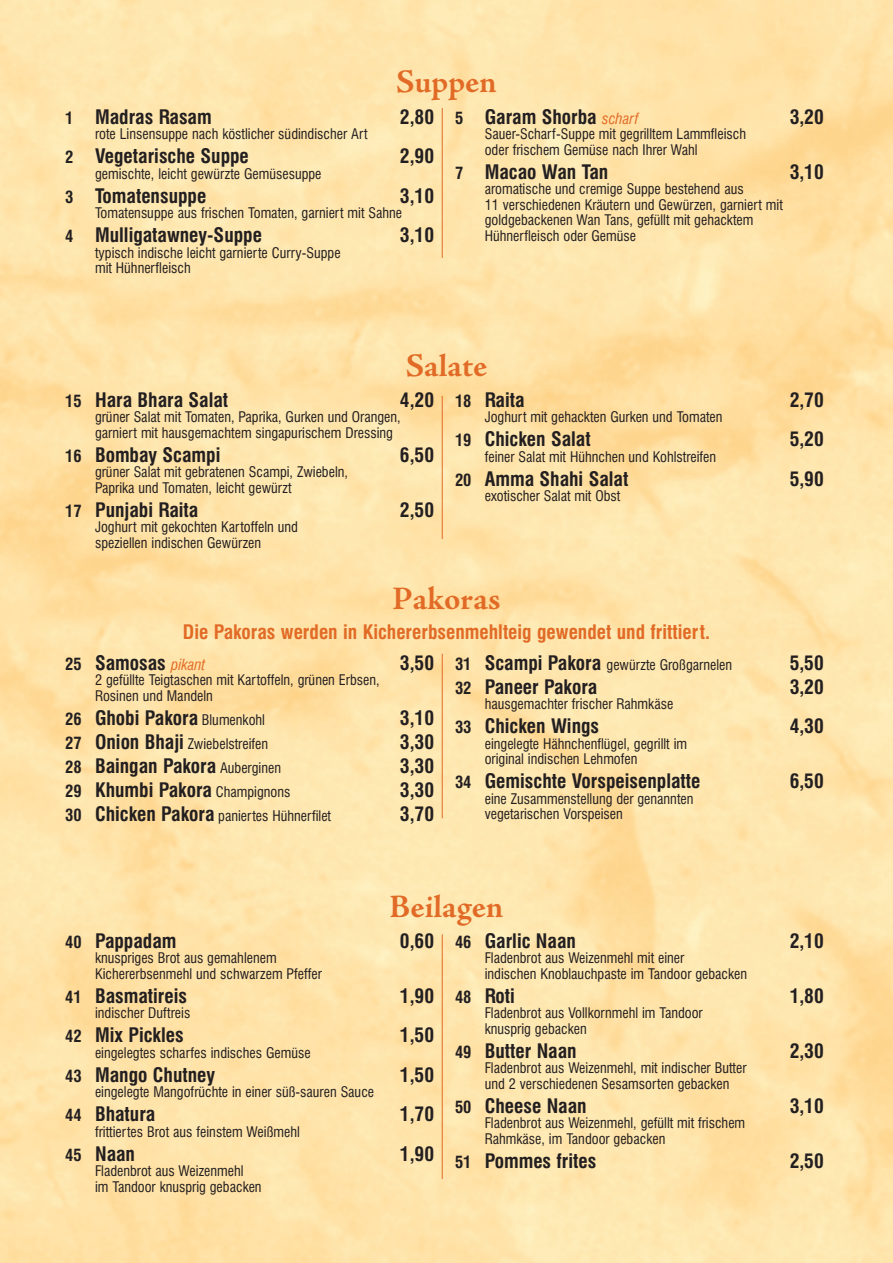
<style>
.page{position:relative;width:893px;height:1263px;background:#fff}
.page>*{position:absolute;margin:0;border:0;box-sizing:border-box;transform-origin:0 0}
.t1{font:700 33px "Adobe Jenson Pro";color:#e16b26}
.t2{font:700 condensed 19.5px "Swiss 721 BT";color:#231f20}
.t3{font:700 condensed 19.5px "Swiss 721 BT";color:#e16b26}
.t4{font:condensed 14.25px/15.5px "Swiss 721 BT";color:#231f20}
.s1{font-size:16.5px}
.s2{font-weight:400;font-style:italic;font-size:15px;color:#e16b26}
.s3{font-weight:400;font-size:14.25px}
.s4{font-weight:700;font-size:16.5px}
.s5{font-weight:700;font-size:19.5px}
</style>
<div class="page">
<hr style="left:442px;top:108px;width:1px;height:150px;background:#e16b26">
<hr style="left:442px;top:396px;width:1px;height:143px;background:#e16b26">
<hr style="left:442px;top:654px;width:1px;height:164px;background:#e16b26">
<hr style="left:442px;top:934px;width:1px;height:245px;background:#e16b26">
<h1 class="t1" style="left:396px;top:70px;width:102px">Suppen</h1>
<h2 class="t2" style="left:65px;top:109px;width:148px"><span class="s1">1</span> Madras Rasam</h2>
<h2 class="t2" style="left:400px;top:109px;width:36px">2,80</h2>
<p class="t4" style="left:95px;top:128px;width:274px">rote Linsensuppe nach köstlicher südindischer Art</p>
<h2 class="t2" style="left:65px;top:149px;width:185px"><span class="s1">2</span> Vegetarische Suppe</h2>
<h2 class="t2" style="left:400px;top:149px;width:36px">2,90</h2>
<p class="t4" style="left:95px;top:167px;width:228px">gemischte, leicht gewürzte Gemüsesuppe</p>
<h2 class="t2" style="left:65px;top:188px;width:143px"><span class="s1">3</span> Tomatensuppe</h2>
<h2 class="t2" style="left:400px;top:188px;width:36px">3,10</h2>
<p class="t4" style="left:95px;top:207px;width:309px">Tomatensuppe aus frischen Tomaten, garniert mit Sahne</p>
<h2 class="t2" style="left:65px;top:228px;width:198px"><span class="s1">4</span> Mulligatawney-Suppe</h2>
<h2 class="t2" style="left:400px;top:228px;width:36px">3,10</h2>
<p class="t4" style="left:95px;top:246px;width:247px">typisch indische leicht garnierte Curry-Suppe mit Hühnerfleisch</p>
<h2 class="t2" style="left:455px;top:109px;width:185px"><span class="s1">5</span> Garam Shorba <span class="s2">scharf</span></h2>
<h2 class="t2" style="left:790px;top:109px;width:36px">3,20</h2>
<p class="t4" style="left:485px;top:128px;width:263px">Sauer-Scharf-Suppe mit gegrilltem Lammfleisch oder frischem Gemüse nach Ihrer Wahl</p>
<h2 class="t2" style="left:455px;top:164px;width:155px"><span class="s1">7</span> Macao Wan Tan</h2>
<h2 class="t2" style="left:790px;top:164px;width:36px">3,10</h2>
<p class="t4" style="left:485px;top:183px;width:300px">aromatische und cremige Suppe bestehend aus<br>11 verschiedenen Kräutern und Gewürzen, garniert mit goldgebackenen Wan Tans, gefüllt mit gehacktem Hühnerfleisch oder Gemüse</p>
<h1 class="t1" style="left:406px;top:354px;width:83px">Salate</h1>
<h2 class="t2" style="left:65px;top:392px;width:164px"><span class="s1">15</span> Hara Bhara Salat</h2>
<h2 class="t2" style="left:400px;top:392px;width:36px">4,20</h2>
<p class="t4" style="left:95px;top:411px;width:307px">grüner Salat mit Tomaten, Paprika, Gurken und Orangen, garniert mit hausgemachtem singapurischem Dressing</p>
<h2 class="t2" style="left:65px;top:447px;width:157px"><span class="s1">16</span> Bombay Scampi</h2>
<h2 class="t2" style="left:400px;top:447px;width:36px">6,50</h2>
<p class="t4" style="left:95px;top:466px;width:255px">grüner Salat mit gebratenen Scampi, Zwiebeln,<br>Paprika und Tomaten, leicht gewürzt</p>
<h2 class="t2" style="left:65px;top:502px;width:135px"><span class="s1">17</span> Punjabi Raita</h2>
<h2 class="t2" style="left:400px;top:502px;width:36px">2,50</h2>
<p class="t4" style="left:95px;top:520px;width:205px">Joghurt mit gekochten Kartoffeln und speziellen indischen Gewürzen</p>
<h2 class="t2" style="left:455px;top:392px;width:71px"><span class="s1">18</span> Raita</h2>
<h2 class="t2" style="left:790px;top:392px;width:36px">2,70</h2>
<p class="t4" style="left:485px;top:411px;width:239px">Joghurt mit gehackten Gurken und Tomaten</p>
<h2 class="t2" style="left:455px;top:432px;width:137px"><span class="s1">19</span> Chicken Salat</h2>
<h2 class="t2" style="left:790px;top:432px;width:36px">5,20</h2>
<p class="t4" style="left:485px;top:450px;width:233px">feiner Salat mit Hühnchen und Kohlstreifen</p>
<h2 class="t2" style="left:455px;top:471px;width:175px"><span class="s1">20</span> Amma Shahi Salat</h2>
<h2 class="t2" style="left:790px;top:471px;width:36px">5,90</h2>
<p class="t4" style="left:485px;top:490px;width:137px">exotischer Salat mit Obst</p>
<h1 class="t1" style="left:392px;top:586px;width:109px">Pakoras</h1>
<h2 class="t3" style="left:183px;top:625px;width:529px">Die Pakoras werden in Kichererbsenmehlteig gewendet und frittiert.</h2>
<h2 class="t2" style="left:65px;top:655px;width:142px"><span class="s1">25</span> Samosas <span class="s2">pikant</span></h2>
<h2 class="t2" style="left:400px;top:655px;width:36px">3,50</h2>
<p class="t4" style="left:95px;top:674px;width:286px">2 gefüllte Teigtaschen mit Kartoffeln, grünen Erbsen,<br>Rosinen und Mandeln</p>
<h2 class="t2" style="left:65px;top:710px;width:201px"><span class="s1">26</span> Ghobi Pakora <span class="s3">Blumenkohl</span></h2>
<h2 class="t2" style="left:400px;top:710px;width:36px">3,10</h2>
<p class="t4" style="left:65px;top:737px;width:204px"><span class="s4">27</span> <span class="s5">Onion Bhaji</span> Zwiebelstreifen</p>
<h2 class="t2" style="left:400px;top:734px;width:36px">3,30</h2>
<h2 class="t2" style="left:65px;top:758px;width:217px"><span class="s1">28</span> Baingan Pakora <span class="s3">Auberginen</span></h2>
<h2 class="t2" style="left:400px;top:758px;width:36px">3,30</h2>
<h2 class="t2" style="left:65px;top:782px;width:227px"><span class="s1">29</span> Khumbi Pakora <span class="s3">Champignons</span></h2>
<h2 class="t2" style="left:400px;top:782px;width:36px">3,30</h2>
<p class="t4" style="left:65px;top:809px;width:267px"><span class="s4">30</span> <span class="s5">Chicken Pakora</span> paniertes Hühnerfilet</p>
<h2 class="t2" style="left:400px;top:806px;width:36px">3,70</h2>
<p class="t4" style="left:455px;top:658px;width:279px"><span class="s4">31</span> <span class="s5">Scampi Pakora</span> gewürzte Großgarnelen</p>
<h2 class="t2" style="left:790px;top:655px;width:36px">5,50</h2>
<h2 class="t2" style="left:455px;top:679px;width:144px"><span class="s1">32</span> Paneer Pakora</h2>
<h2 class="t2" style="left:790px;top:679px;width:36px">3,20</h2>
<p class="t4" style="left:485px;top:698px;width:190px">hausgemachter frischer Rahmkäse</p>
<h2 class="t2" style="left:455px;top:719px;width:146px"><span class="s1">33</span> Chicken Wings</h2>
<h2 class="t2" style="left:790px;top:719px;width:36px">4,30</h2>
<p class="t4" style="left:485px;top:737px;width:204px">eingelegte Hähnchenflügel, gegrillt im original indischen Lehmofen</p>
<h2 class="t2" style="left:455px;top:773px;width:247px"><span class="s1">34</span> Gemischte Vorspeisenplatte</h2>
<h2 class="t2" style="left:790px;top:773px;width:36px">6,50</h2>
<p class="t4" style="left:485px;top:792px;width:210px">eine Zusammenstellung der genannten vegetarischen Vorspeisen</p>
<h1 class="t1" style="left:390px;top:894px;width:115px">Beilagen</h1>
<h2 class="t2" style="left:65px;top:933px;width:113px"><span class="s1">40</span> Pappadam</h2>
<h2 class="t2" style="left:400px;top:933px;width:36px">0,60</h2>
<p class="t4" style="left:95px;top:951px;width:228px">knuspriges Brot aus gemahlenem<br>Kichererbsenmehl und schwarzem Pfeffer</p>
<h2 class="t2" style="left:65px;top:988px;width:123px"><span class="s1">41</span> Basmatireis</h2>
<h2 class="t2" style="left:400px;top:988px;width:36px">1,90</h2>
<p class="t4" style="left:95px;top:1006px;width:97px">indischer Duftreis</p>
<h2 class="t2" style="left:65px;top:1027px;width:120px"><span class="s1">42</span> Mix Pickles</h2>
<h2 class="t2" style="left:400px;top:1027px;width:36px">1,50</h2>
<p class="t4" style="left:95px;top:1046px;width:217px">eingelegtes scharfes indisches Gemüse</p>
<h2 class="t2" style="left:65px;top:1067px;width:151px"><span class="s1">43</span> Mango Chutney</h2>
<h2 class="t2" style="left:400px;top:1067px;width:36px">1,50</h2>
<p class="t4" style="left:95px;top:1085px;width:281px">eingelegte Mangofrüchte in einer süß-sauren Sauce</p>
<h2 class="t2" style="left:65px;top:1106px;width:92px"><span class="s1">44</span> Bhatura</h2>
<h2 class="t2" style="left:400px;top:1106px;width:36px">1,70</h2>
<p class="t4" style="left:95px;top:1125px;width:206px">frittiertes Brot aus feinstem Weißmehl</p>
<h2 class="t2" style="left:65px;top:1146px;width:71px"><span class="s1">45</span> Naan</h2>
<h2 class="t2" style="left:400px;top:1146px;width:36px">1,90</h2>
<p class="t4" style="left:95px;top:1164px;width:168px">Fladenbrot aus Weizenmehl<br>im Tandoor knusprig gebacken</p>
<h2 class="t2" style="left:455px;top:933px;width:122px"><span class="s1">46</span> Garlic Naan</h2>
<h2 class="t2" style="left:790px;top:933px;width:36px">2,10</h2>
<p class="t4" style="left:485px;top:951px;width:264px">Fladenbrot aus Weizenmehl mit einer<br>indischen Knoblauchpaste im Tandoor gebacken</p>
<h2 class="t2" style="left:455px;top:988px;width:61px"><span class="s1">48</span> Roti</h2>
<h2 class="t2" style="left:790px;top:988px;width:36px">1,80</h2>
<p class="t4" style="left:485px;top:1006px;width:220px">Fladenbrot aus Vollkornmehl im Tandoor knusprig gebacken</p>
<h2 class="t2" style="left:455px;top:1043px;width:123px"><span class="s1">49</span> Butter Naan</h2>
<h2 class="t2" style="left:790px;top:1043px;width:36px">2,30</h2>
<p class="t4" style="left:485px;top:1061px;width:263px">Fladenbrot aus Weizenmehl, mit indischer Butter und 2 verschiedenen Sesamsorten gebacken</p>
<h2 class="t2" style="left:455px;top:1098px;width:133px"><span class="s1">50</span> Cheese Naan</h2>
<h2 class="t2" style="left:790px;top:1098px;width:36px">3,10</h2>
<p class="t4" style="left:485px;top:1116px;width:262px">Fladenbrot aus Weizenmehl, gefüllt mit frischem<br>Rahmkäse, im Tandoor gebacken</p>
<h2 class="t2" style="left:455px;top:1153px;width:143px"><span class="s1">51</span> Pommes frites</h2>
<h2 class="t2" style="left:790px;top:1153px;width:36px">2,50</h2>
</div>
